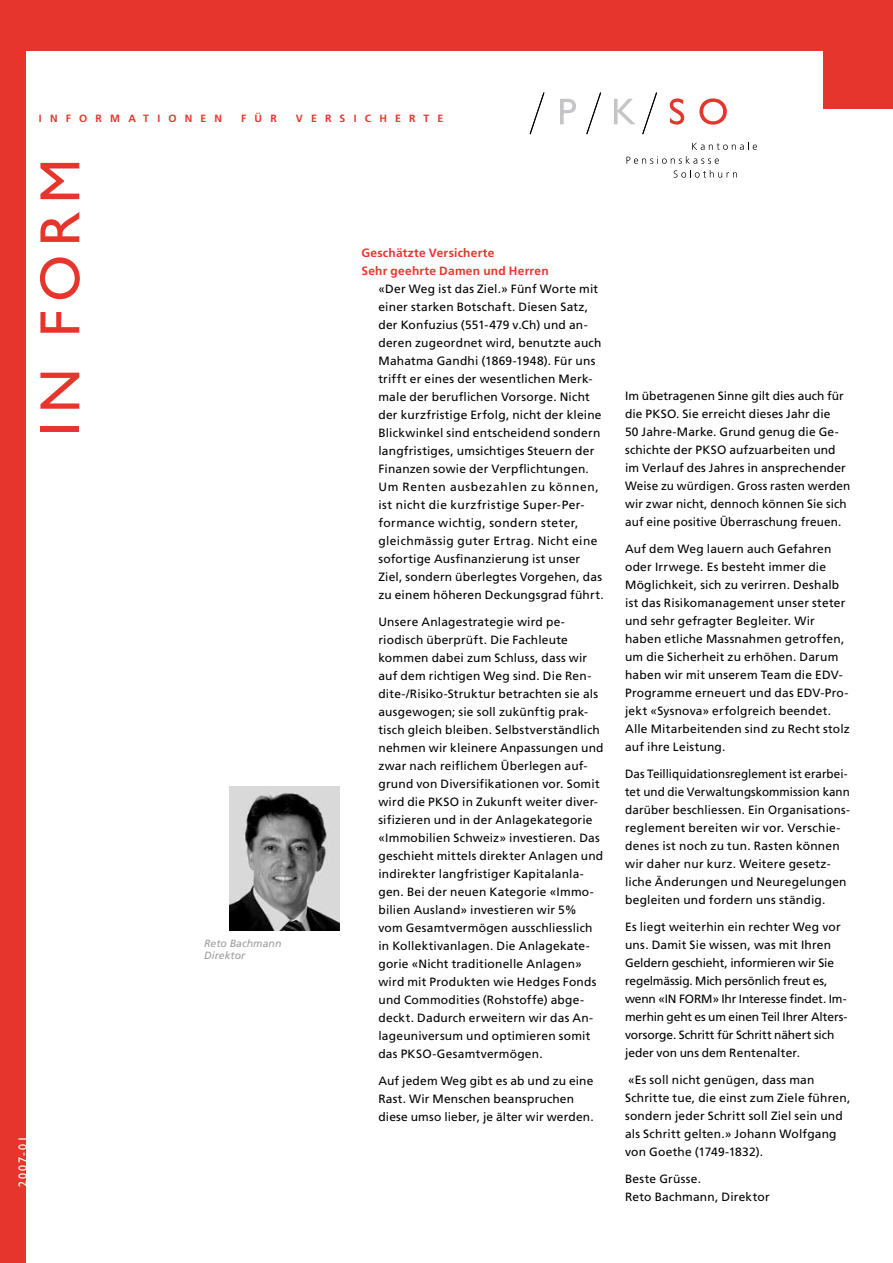
<style>
.page{position:relative;width:893px;height:1263px;background:#fff}
.page>*{position:absolute;margin:0;border:0;box-sizing:border-box;transform-origin:0 0}
.t1{font:57px "Gill Sans";letter-spacing:.15em;color:#e5352c}
.t2{font:12px/18px "Frutiger";letter-spacing:.015em;color:#000}
.t3{font:12px/18px "Frutiger";letter-spacing:-.005em;color:#000}
.t4{font:700 12px/18px "Frutiger";letter-spacing:.02em;color:#e5352c}
.t5{font:12px "Gill Sans";letter-spacing:.15em;color:#fff}
.t6{font:700 10.5px "Frutiger";letter-spacing:.78em;color:#e5352c}
.t7{font:italic 10.5px/12px "Frutiger";letter-spacing:.005em;color:#9c9d9f}
</style>
<div class="page">
<div style="left:0;top:0;width:856px;height:51px;background:#e5352c"></div>
<div style="left:823px;top:0;width:70px;height:108px;background:#e5352c"></div>
<div style="left:0;top:43px;width:26px;height:1220px;background:#e5352c"></div>
<img style="left:229px;top:786px;width:111px;height:145px">
<svg style="left:560px;top:99px;width:16px;height:25px"></svg>
<svg style="left:670px;top:98px;width:14px;height:27px"></svg>
<svg style="left:699px;top:98px;width:28px;height:27px"></svg>
<svg style="left:614px;top:99px;width:21px;height:25px"></svg>
<svg style="left:586px;top:92px;width:15px;height:43px"></svg>
<svg style="left:642px;top:92px;width:15px;height:43px"></svg>
<svg style="left:530px;top:92px;width:15px;height:43px"></svg>
<svg style="left:692px;top:142px;width:65px;height:8px"></svg>
<svg style="left:626px;top:156px;width:93px;height:8px"></svg>
<svg style="left:674px;top:170px;width:63px;height:8px"></svg>
<p class="t6" style="left:39px;top:112px;width:71px">Inf ormati</p>
<p class="t6" style="left:168px;top:112px;width:55px">one n</p>
<p class="t6" style="left:241px;top:112px;width:13px">für</p>
<p class="t6" style="left:296px;top:112px;width:28px">V ersi</p>
<p class="t6" style="left:365px;top:112px;width:29px">c herte</p>
<h1 class="t1" style="left:27px;top:436px;width:278px;rotate:-90deg">in form</h1>
<p class="t5" style="left:16px;top:1187px;width:52px;rotate:-90deg">2007-01</p>
<p class="t7" style="left:204px;top:938px;width:79px">Reto Bachmann<br>Direktor</p>
<p class="t4" style="left:361px;top:243px;width:189px">Geschätzte Versicherte<br>Sehr geehrte Damen und Herren</p>
<p class="t2" style="left:378px;top:279px;width:227px">«Der Weg ist das Ziel.» Fünf Worte mit einer starken Botschaft. Diesen Satz, der Konfuzius (551-479 v.Ch) und an&shy;deren zugeordnet wird, benutzte auch Mahatma Gandhi (1869-1948). Für uns trifft er eines der wesentlichen Merk&shy;male der beruflichen Vorsorge. Nicht der kurzfristige Erfolg, nicht der kleine Blickwinkel sind entscheidend sondern langfristiges, umsichtiges Steuern der Finanzen sowie der Verpflichtungen.<br>Um Renten ausbezahlen zu können, ist nicht die kurzfristige Super-Per&shy;formance wichtig, sondern steter, gleichmässig guter Ertrag. Nicht eine sofortige Ausfinanzierung ist unser Ziel, sondern überlegtes Vorgehen, das zu einem höheren Deckungsgrad führt.</p>
<p class="t2" style="left:378px;top:612px;width:227px">Unsere Anlagestrategie wird pe&shy;riodisch überprüft. Die Fachleute kommen dabei zum Schluss, dass wir auf dem richtigen Weg sind. Die Ren&shy;dite-/Risiko-Struktur betrachten sie als ausgewogen; sie soll zukünftig prak&shy;tisch gleich bleiben. Selbstverständlich nehmen wir kleinere Anpassungen und zwar nach reiflichem Überlegen auf&shy;grund von Diversifikationen vor. Somit wird die PKSO in Zukunft weiter diver&shy;sifizieren und in der Anlagekategorie «Immobilien Schweiz» investieren. Das geschieht mittels direkter Anlagen und indirekter langfristiger Kapitalanla&shy;gen. Bei der neuen Kategorie «Immo&shy;bilien Ausland» investieren wir 5% vom Gesamtvermögen ausschliesslich in Kollektivanlagen. Die Anlagekate&shy;gorie «Nicht traditionelle Anlagen» wird mit Produkten wie Hedges Fonds und Commodities (Rohstoffe) abge&shy;deckt. Dadurch erweitern wir das An&shy;lageuniversum und optimieren somit das PKSO-Gesamtvermögen.</p>
<p class="t2" style="left:378px;top:1071px;width:217px">Auf jedem Weg gibt es ab und zu eine<br>Rast. Wir Menschen beanspruchen diese umso lieber, je älter wir werden.</p>
<p class="t2" style="left:625px;top:386px;width:227px">Im übetragenen Sinne gilt dies auch für die PKSO. Sie erreicht dieses Jahr die<br>50 Jahre-Marke. Grund genug die Ge&shy;schichte der PKSO aufzuarbeiten und im Verlauf des Jahres in ansprechender Weise zu würdigen. Gross rasten werden wir zwar nicht, dennoch können Sie sich auf eine positive Überraschung freuen.</p>
<p class="t2" style="left:625px;top:539px;width:226px">Auf dem Weg lauern auch Gefahren oder Irrwege. Es besteht immer die Möglichkeit, sich zu verirren. Deshalb ist das Risikomanagement unser steter und sehr gefragter Begleiter. Wir haben etliche Massnahmen getroffen, um die Sicherheit zu erhöhen. Darum haben wir mit unserem Team die EDV-Programme erneuert und das EDV-Pro&shy;jekt «Sysnova» erfolgreich beendet.<br>Alle Mitarbeitenden sind zu Recht stolz auf ihre Leistung.</p>
<p class="t2" style="left:625px;top:764px;width:226px">Das Teilliquidationsreglement ist erarbei&shy;tet und die Verwaltungskommission kann darüber beschliessen. Ein Organisations&shy;reglement bereiten wir vor. Verschie&shy;denes ist noch zu tun. Rasten können wir daher nur kurz. Weitere gesetz&shy;liche Änderungen und Neuregelungen begleiten und fordern uns ständig.</p>
<p class="t3" style="left:625px;top:917px;width:217px">Es liegt weiterhin ein rechter Weg vor uns. Damit Sie wissen, was mit Ihren Geldern geschieht, informieren wir Sie regelmässig. Mich persönlich freut es, wenn «In form</p>
<p class="t3" style="left:625px;top:989px;width:224px;text-indent:87px">» Ihr Interesse findet. Im&shy;merhin geht es um einen Teil Ihrer Alters&shy;vorsorge. Schritt für Schritt nähert sich jeder von uns dem Rentenalter.</p>
<p class="t2" style="left:625px;top:1070px;width:227px">«Es soll nicht genügen, dass man Schritte tue, die einst zum Ziele führen, sondern jeder Schritt soll Ziel sein und als Schritt gelten.» Johann Wolfgang von Goethe (1749-1832).</p>
<p class="t2" style="left:625px;top:1169px;width:146px">Beste Grüsse.<br>Reto Bachmann, Direktor</p>
</div>
